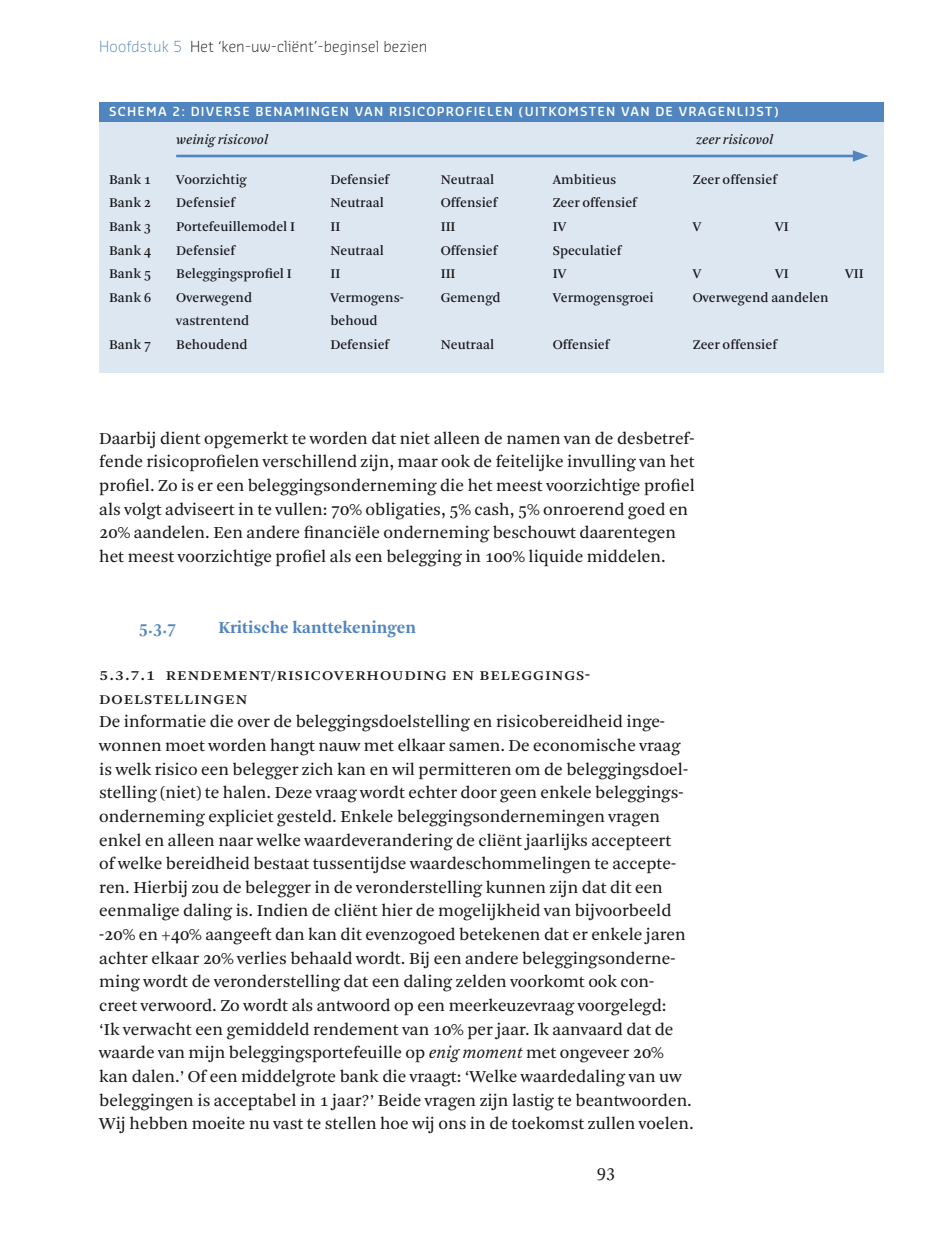
<style>
.page{position:relative;width:943px;height:1241px;background:#fff}
.page>*{position:absolute;margin:0;border:0;box-sizing:border-box;transform-origin:0 0}
.t1{font:17.5px/23.6px "Arnhem Blond";color:#1a171b}
.t2{font:17.5px/23.6px "Arnhem";letter-spacing:.05em;color:#1a171b}
.t3{font:700 17.5px "Arnhem";letter-spacing:.005em;color:#5185c0}
.t4{font:300 14.88px "Sansa Soft Std";letter-spacing:.01em;color:#1a171b}
.t5{font:14px "Arnhem";color:#1a171b}
.t6{font:italic 14px "Arnhem";color:#1a171b}
.t7{font:600 12.25px "Sansa Soft Std";letter-spacing:.1em;color:#fff}
.s1{color:#5185c0}
.s2{font-style:italic}
</style>
<div class="page">
<div style="left:99px;top:112px;width:784px;height:260px;background:#dce7f2"></div>
<div style="left:99px;top:102px;width:784px;height:20px;background:#5185c0"></div>
<hr style="left:176px;top:155px;width:681px;height:2px;background:#5185c0">
<svg style="left:852px;top:150px;width:16px;height:12px"></svg>
<p class="t4" style="left:99px;top:36px;width:329px"><span class="s1">Hoofdstuk 5</span> H et ‘ken-uw-cliënt’-beginsel bezien</p>
<p class="t7" style="left:109px;top:104px;width:671px">SCHEMA 2: DIVERSE BENAMI NGEN VAN RISICOPROFI ELEN (UITKOMSTEN VAN DE VRAGENLIJST)</p>
<p class="t6" style="left:176px;top:132px;width:93px">weinig risicovol</p>
<p class="t6" style="left:696px;top:132px;width:79px">zeer risicovol</p>
<p class="t5" style="left:109px;top:171px;width:44px">Bank 1</p>
<p class="t5" style="left:176px;top:171px;width:72px">Voorzichtig</p>
<p class="t5" style="left:330px;top:171px;width:61px">Defensief</p>
<p class="t5" style="left:440px;top:171px;width:55px">Neutraal</p>
<p class="t5" style="left:552px;top:171px;width:65px">Ambitieus</p>
<p class="t5" style="left:692px;top:171px;width:87px">Zeer offensief</p>
<p class="t5" style="left:109px;top:195px;width:44px">Bank 2</p>
<p class="t5" style="left:176px;top:195px;width:61px">Defensief</p>
<p class="t5" style="left:330px;top:195px;width:55px">Neutraal</p>
<p class="t5" style="left:440px;top:195px;width:59px">Offensief</p>
<p class="t5" style="left:552px;top:195px;width:87px">Zeer offensief</p>
<p class="t5" style="left:109px;top:218px;width:44px">Bank 3</p>
<p class="t5" style="left:176px;top:218px;width:120px">Portefeuillemodel I</p>
<p class="t5" style="left:330px;top:218px;width:11px">II</p>
<p class="t5" style="left:440px;top:218px;width:16px">III</p>
<p class="t5" style="left:552px;top:218px;width:15px">IV</p>
<p class="t5" style="left:692px;top:218px;width:10px">V</p>
<p class="t5" style="left:775px;top:218px;width:15px">VI</p>
<p class="t5" style="left:109px;top:242px;width:44px">Bank 4</p>
<p class="t5" style="left:176px;top:242px;width:61px">Defensief</p>
<p class="t5" style="left:330px;top:242px;width:55px">Neutraal</p>
<p class="t5" style="left:440px;top:242px;width:59px">Offensief</p>
<p class="t5" style="left:552px;top:242px;width:71px">Speculatief</p>
<p class="t5" style="left:109px;top:266px;width:44px">Bank 5</p>
<p class="t5" style="left:176px;top:266px;width:117px">Beleggingsprofiel I</p>
<p class="t5" style="left:330px;top:266px;width:11px">II</p>
<p class="t5" style="left:440px;top:266px;width:16px">III</p>
<p class="t5" style="left:552px;top:266px;width:15px">IV</p>
<p class="t5" style="left:692px;top:266px;width:10px">V</p>
<p class="t5" style="left:775px;top:266px;width:15px">VI</p>
<p class="t5" style="left:845px;top:266px;width:20px">VII</p>
<p class="t5" style="left:109px;top:289px;width:44px">Bank 6</p>
<p class="t5" style="left:176px;top:289px;width:77px">Overwegend</p>
<p class="t5" style="left:330px;top:289px;width:75px">Vermogens-</p>
<p class="t5" style="left:440px;top:289px;width:61px">Gemengd</p>
<p class="t5" style="left:552px;top:289px;width:102px">Vermogensgroei</p>
<p class="t5" style="left:692px;top:289px;width:137px">Overwegend aandelen</p>
<p class="t5" style="left:176px;top:313px;width:75px">vastrentend</p>
<p class="t5" style="left:330px;top:313px;width:49px">behoud</p>
<p class="t5" style="left:109px;top:337px;width:44px">Bank 7</p>
<p class="t5" style="left:176px;top:337px;width:73px">Behoudend</p>
<p class="t5" style="left:330px;top:337px;width:61px">Defensief</p>
<p class="t5" style="left:440px;top:337px;width:55px">Neutraal</p>
<p class="t5" style="left:552px;top:337px;width:59px">Offensief</p>
<p class="t5" style="left:692px;top:337px;width:87px">Zeer offensief</p>
<p class="t1" style="left:99px;top:426px;width:597px">Daarbij dient opgemerkt te worden dat niet alleen de namen van de desbetref&shy;fende risicoprofielen verschillend zijn, maar ook de feitelijke invulling van het profiel. Zo is er een beleggingsonderneming die het meest voorzichtige profiel als volgt adviseert in te vullen: 70% obligaties, 5% cash, 5% onroerend goed en 20% aandelen. Een andere financiële onderneming beschouwt daarentegen het meest voorzichtige profiel als een belegging in 100% liquide middelen.</p>
<p class="t3" style="left:139px;top:617px;width:39px">5.3.7</p>
<p class="t3" style="left:218px;top:617px;width:199px">Kritische kanttekeningen</p>
<p class="t2" style="left:99px;top:663px;width:492px">5.3.7.1 rendement/risicoverhouding en beleggings&shy;doelstellingen</p>
<p class="t1" style="left:99px;top:710px;width:596px">De informatie die over de beleggingsdoelstelling en risicobereidheid inge&shy;wonnen moet worden hangt nauw met elkaar samen. De economische vraag is welk risico een belegger zich kan en wil permitteren om de beleggingsdoel&shy;stelling (niet) te halen. Deze vraag wordt echter door geen enkele beleggings&shy;onderneming expliciet gesteld. Enkele beleggingsondernemingen vragen enkel en alleen naar welke waardeverandering de cliënt jaarlijks accepteert<br>of welke bereidheid bestaat tussentijdse waardeschommelingen te accepte&shy;ren. Hierbij zou de belegger in de veronderstelling kunnen zijn dat dit een eenmalige daling is. Indien de cliënt hier de mogelijkheid van bijvoorbeeld -20% en +40% aangeeft dan kan dit evenzogoed betekenen dat er enkele jaren achter elkaar 20% verlies behaald wordt. Bij een andere beleggingsonderne&shy;ming wordt de veronderstelling dat een daling zelden voorkomt ook con&shy;creet verwoord. Zo wordt als antwoord op een meerkeuzevraag voorgelegd:<br>‘Ik verwacht een gemiddeld rendement van 10% per jaar. Ik aanvaard dat de waarde van mijn beleggingsportefeuille op <span class="s2">enig moment</span> met ongeveer 20% kan dalen.’ Of een middelgrote bank die vraagt: ‘Welke waardedaling van uw beleggingen is acceptabel in 1 jaar?’ Beide vragen zijn lastig te beantwoorden.<br>Wij hebben moeite nu vast te stellen hoe wij ons in de toekomst zullen voelen.</p>
<p class="t1" style="left:597px;top:1159px;width:20px">93</p>
</div>
